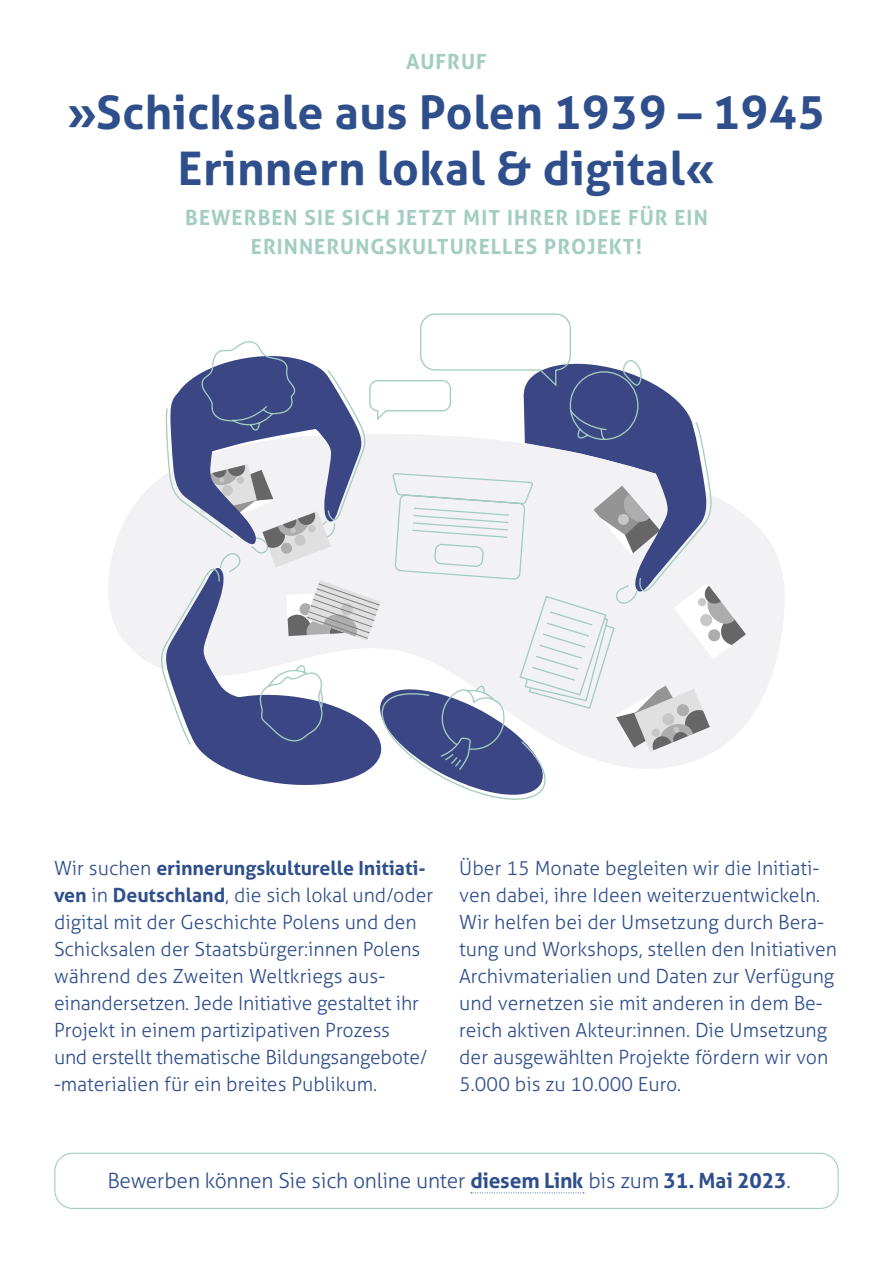
<style>
.page{position:relative;width:893px;height:1263px;background:#fff}
.page>*{position:absolute;margin:0;border:0;box-sizing:border-box;transform-origin:0 0}
.t1{font:700 46.5px/55.8px "Aller";letter-spacing:.01em;color:#2f4f8c;text-align:center}
.t2{font:700 21px/28.5px "Aller";letter-spacing:.05em;color:#a2cdc0;text-align:center}
.t3{font:300 21px "Aller";letter-spacing:-.01em;color:#2f4f8c}
.t4{font:300 19.5px/27px "Aller";color:#2f4f8c}
.s1{font-weight:700}
</style>
<div class="page">
<svg style="left:471px;top:1192px;width:113px;height:1px"></svg>
<div style="left:54px;top:1153px;width:785px;height:56px;border:1px solid #a2cdc0;border-radius:18px"></div>
<svg style="left:108px;top:476px;width:677px;height:247px;fill:#f2f2f5"></svg>
<svg style="left:158px;top:559px;width:6px;height:164px"></svg>
<svg style="left:164px;top:313px;width:582px;height:487px"></svg>
<p class="t2" style="left:406px;top:47px;width:82px">AUFRUF</p>
<h1 class="t1" style="left:67px;top:84px;width:759px">»Schicksale aus Polen 1939 – 1945<br>Erinnern lokal &amp; digital«</h1>
<p class="t2" style="left:185px;top:203px;width:524px">BEWERBEN SIE SICH JETZT MIT IHRER IDEE FÜR EIN<br>ERINNERUNGSKULTURELLES PROJEKT!</p>
<p class="t4" style="left:54px;top:855px;width:381px">Wir suchen <span class="s1">erinnerungskulturelle Initiati&shy;ven</span> in <span class="s1">Deutschland</span>, die sich lokal und/oder digital mit der Geschichte Polens und den Schicksalen der Staatsbürger:innen Polens während des Zweiten Weltkriegs aus&shy;einandersetzen. Jede Initiative gestaltet ihr Projekt in einem partizipativen Prozess<br>und erstellt thematische Bildungsangebote/ -materialien für ein breites Publikum.</p>
<p class="t4" style="left:459px;top:855px;width:379px">Über 15 Monate begleiten wir die Initiati&shy;ven dabei, ihre Ideen weiterzuentwickeln.<br>Wir helfen bei der Umsetzung durch Bera&shy;tung und Workshops, stellen den Initiativen Archivmaterialien und Daten zur Verfügung und vernetzen sie mit anderen in dem Be&shy;reich aktiven Akteur:innen. Die Umsetzung der ausgewählten Projekte fördern wir von 5.000 bis zu 10.000 Euro.</p>
<p class="t3" style="left:107px;top:1168px;width:685px">Bewerben können Sie sich online unter <span class="s1">diesem Link</span> bis zum <span class="s1">31. Mai 2023</span>.</p>
</div>
